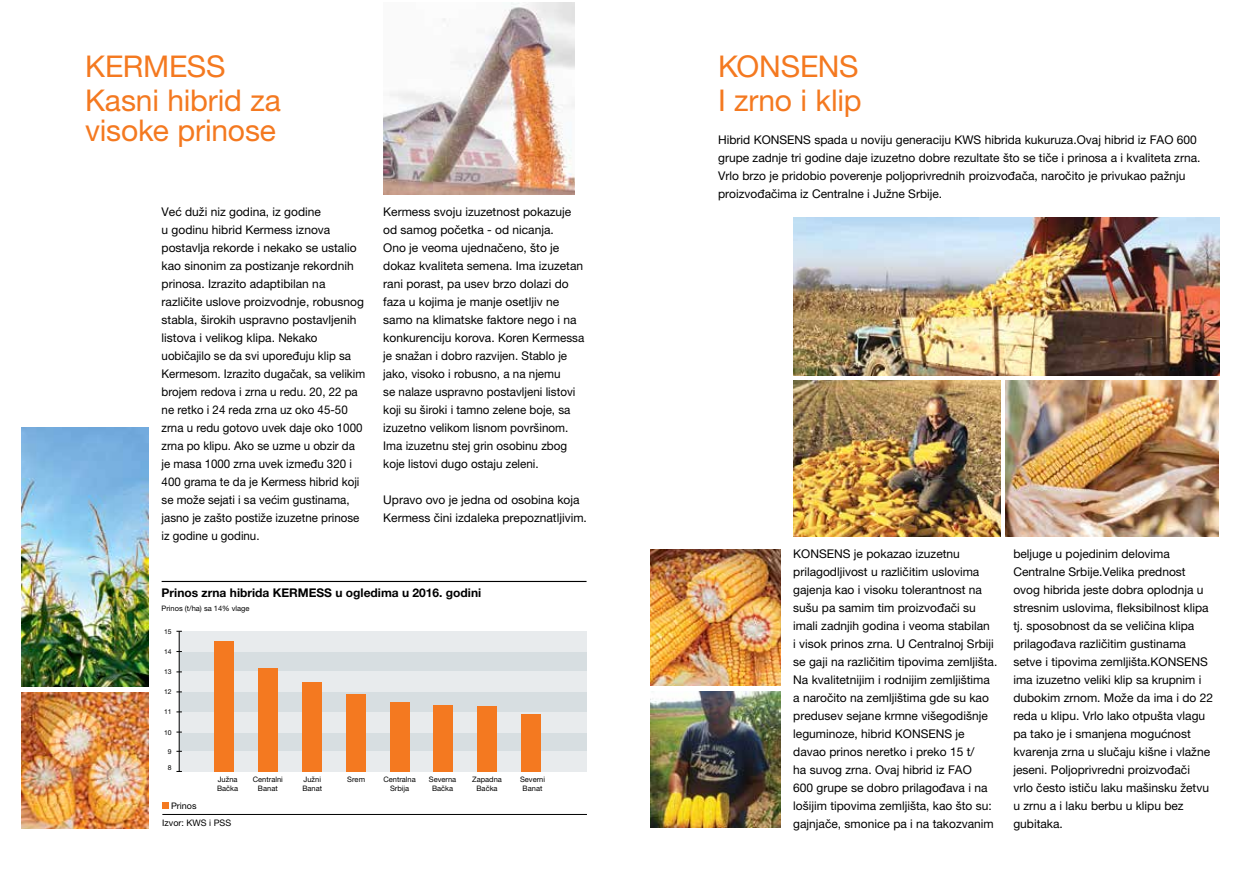
<style>
.page{position:relative;width:1259px;height:893px;background:#fff}
.page>*{position:absolute;margin:0;border:0;box-sizing:border-box;transform-origin:0 0}
.t1{font:30px/34.2px "Helvetica Neue LTW1 G";letter-spacing:-.005em;color:#f47920}
.t2{font:12px/18px "Helvetica Neue LT Pro";color:#000}
.t3{font:700 12px "Helvetica Neue LT Pro";color:#000}
.t4{font:9px "Helvetica Neue LT Pro";color:#000}
.t5{font:7.5px/9px "Helvetica Neue LT Pro";color:#000;text-align:center}
.t6{font:6.75px "Helvetica Neue LT Pro";color:#000}
</style>
<div class="page">
<img style="left:21px;top:427px;width:127px;height:260px">
<img style="left:383px;top:3px;width:192px;height:191px">
<img style="left:21px;top:693px;width:127px;height:136px">
<hr style="left:162px;top:581px;width:424px;height:1px;background:#000">
<div style="left:179px;top:731px;width:407px;height:20px;background:#d7dee1"></div>
<div style="left:179px;top:692px;width:407px;height:20px;background:#d7dee1"></div>
<div style="left:179px;top:651px;width:407px;height:21px;background:#d7dee1"></div>
<div style="left:179px;top:752px;width:407px;height:20px;background:#e8ebed"></div>
<div style="left:179px;top:712px;width:407px;height:20px;background:#e8ebed"></div>
<div style="left:179px;top:672px;width:407px;height:20px;background:#e8ebed"></div>
<div style="left:179px;top:631px;width:407px;height:20px;background:#e8ebed"></div>
<div style="left:214px;top:641px;width:20px;height:130px;background:#f47920"></div>
<div style="left:258px;top:668px;width:20px;height:103px;background:#f47920"></div>
<div style="left:302px;top:682px;width:19px;height:89px;background:#f47920"></div>
<div style="left:346px;top:694px;width:19px;height:77px;background:#f47920"></div>
<div style="left:390px;top:702px;width:19px;height:69px;background:#f47920"></div>
<div style="left:434px;top:705px;width:19px;height:66px;background:#f47920"></div>
<div style="left:477px;top:706px;width:20px;height:65px;background:#f47920"></div>
<div style="left:521px;top:714px;width:20px;height:57px;background:#f47920"></div>
<hr style="left:179px;top:631px;width:1px;height:140px;background:#000">
<div style="left:162px;top:802px;width:6px;height:7px;background:#f47920"></div>
<hr style="left:162px;top:814px;width:425px;height:1px;background:#000">
<img style="left:793px;top:217px;width:426px;height:158px">
<img style="left:793px;top:380px;width:207px;height:157px">
<img style="left:651px;top:549px;width:129px;height:136px">
<img style="left:651px;top:691px;width:129px;height:136px">
<img style="left:1006px;top:380px;width:212px;height:157px">
<h1 class="t1" style="left:85px;top:49px;width:197px">KERMESS<br>Kasni hibrid za</h1>
<h1 class="t1" style="left:85px;top:113px;width:192px">visoke prinose</h1>
<p class="t2" style="left:162px;top:203px;width:205px">Već duži niz godina, iz godine<br>u godinu hibrid Kermess iznova postavlja rekorde i nekako se ustalio kao sinonim za postizanje rekordnih prinosa. Izrazito adaptibilan na različite uslove proizvodnje, robusnog stabla, širokih uspravno postavljenih listova i velikog klipa. Nekako uobičajilo se da svi upoređuju klip sa Kermesom. Izrazito dugačak, sa velikim brojem redova i zrna u redu. 20, 22 pa ne retko i 24 reda zrna uz oko 45-50 zrna u redu gotovo uvek daje oko 1000 zrna po klipu. Ako se uzme u obzir da je masa 1000 zrna uvek između 320 i 400 grama te da je Kermess hibrid koji se može sejati i sa većim gustinama, jasno je zašto postiže izuzetne prinose iz godine u godinu.</p>
<p class="t2" style="left:383px;top:203px;width:202px">Kermess svoju izuzetnost pokazuje od samog početka - od nicanja.<br>Ono je veoma ujednačeno, što je dokaz kvaliteta semena. Ima izuzetan rani porast, pa usev brzo dolazi do faza u kojima je manje osetljiv ne samo na klimatske faktore nego i na konkurenciju korova. Koren Kermessa je snažan i dobro razvijen. Stablo je jako, visoko i robusno, a na njemu<br>se nalaze uspravno postavljeni listovi koji su široki i tamno zelene boje, sa izuzetno velikom lisnom površinom.<br>Ima izuzetnu stej grin osobinu zbog koje listovi dugo ostaju zeleni.</p>
<p class="t2" style="left:383px;top:491px;width:205px">Upravo ovo je jedna od osobina koja<br>Kermess čini izdaleka prepoznatljivim.</p>
<p class="t3" style="left:162px;top:585px;width:321px">Prinos zrna hibrida KERMESS u ogledima u 2016. godini</p>
<p class="t5" style="left:162px;top:604px;width:89px">Prinos (t/ha) sa 14% vlage</p>
<p class="t6" style="left:164px;top:627px;width:9px">15</p>
<p class="t6" style="left:164px;top:647px;width:9px">14</p>
<p class="t6" style="left:164px;top:668px;width:9px">13</p>
<p class="t6" style="left:164px;top:688px;width:9px">12</p>
<p class="t6" style="left:164px;top:708px;width:9px">11</p>
<p class="t6" style="left:164px;top:728px;width:9px">10</p>
<p class="t6" style="left:168px;top:747px;width:5px">9</p>
<p class="t6" style="left:168px;top:764px;width:5px">8</p>
<p class="t4" style="left:171px;top:800px;width:27px">Prinos</p>
<p class="t5" style="left:217px;top:775px;width:23px;text-align:left">Južna<br>Bačka</p>
<p class="t5" style="left:253px;top:775px;width:31px">Centralni<br>Banat</p>
<p class="t5" style="left:347px;top:775px;width:19px">Srem</p>
<p class="t5" style="left:383px;top:775px;width:34px">Centralna<br>Srbija</p>
<p class="t5" style="left:429px;top:775px;width:29px">Severna<br>Bačka</p>
<p class="t5" style="left:302px;top:775px;width:21px;text-align:left">Južni<br>Banat</p>
<p class="t5" style="left:472px;top:775px;width:31px">Zapadna<br>Bačka</p>
<p class="t5" style="left:520px;top:775px;width:26px">Severni<br>Banat</p>
<p class="t4" style="left:162px;top:817px;width:70px">Izvor: KWS i PSS</p>
<h1 class="t1" style="left:718px;top:49px;width:145px">KONSENS<br>I zrno i klip</h1>
<p class="t2" style="left:718px;top:131px;width:484px">Hibrid KONSENS spada u noviju generaciju KWS hibrida kukuruza.Ovaj hibrid iz FAO 600 grupe zadnje tri godine daje izuzetno dobre rezultate što se tiče i prinosa a i kvaliteta zrna.<br>Vrlo brzo je pridobio poverenje poljoprivrednih proizvođača, naročito je privukao pažnju proizvođačima iz Centralne i Južne Srbije.</p>
<p class="t2" style="left:793px;top:545px;width:205px">KONSENS je pokazao izuzetnu prilagodljivost u različitim uslovima gajenja kao i visoku tolerantnost na sušu pa samim tim proizvođači su imali zadnjih godina i veoma stabilan<br>i visok prinos zrna. U Centralnoj Srbiji se gaji na različitim tipovima zemljišta.<br>Na kvalitetnijim i rodnijim zemljištima a naročito na zemljištima gde su kao predusev sejane krmne višegodišnje leguminoze, hibrid KONSENS je davao prinos neretko i preko 15 t/<br>ha suvog zrna. Ovaj hibrid iz FAO<br>600 grupe se dobro prilagođava i na lošijim tipovima zemljišta, kao što su: gajnjače, smonice pa i na takozvanim</p>
<p class="t2" style="left:1013px;top:545px;width:201px">beljuge u pojedinim delovima Centralne Srbije.Velika prednost ovog hibrida jeste dobra oplodnja u stresnim uslovima, fleksibilnost klipa tj. sposobnost da se veličina klipa prilagođava različitim gustinama setve i tipovima zemljišta.KONSENS ima izuzetno veliki klip sa krupnim i dubokim zrnom. Može da ima i do 22 reda u klipu. Vrlo lako otpušta vlagu pa tako je i smanjena mogućnost kvarenja zrna u slučaju kišne i vlažne jeseni. Poljoprivredni proizvođači<br>vrlo često ističu laku mašinsku žetvu u zrnu a i laku berbu u klipu bez gubitaka.</p>
</div>
